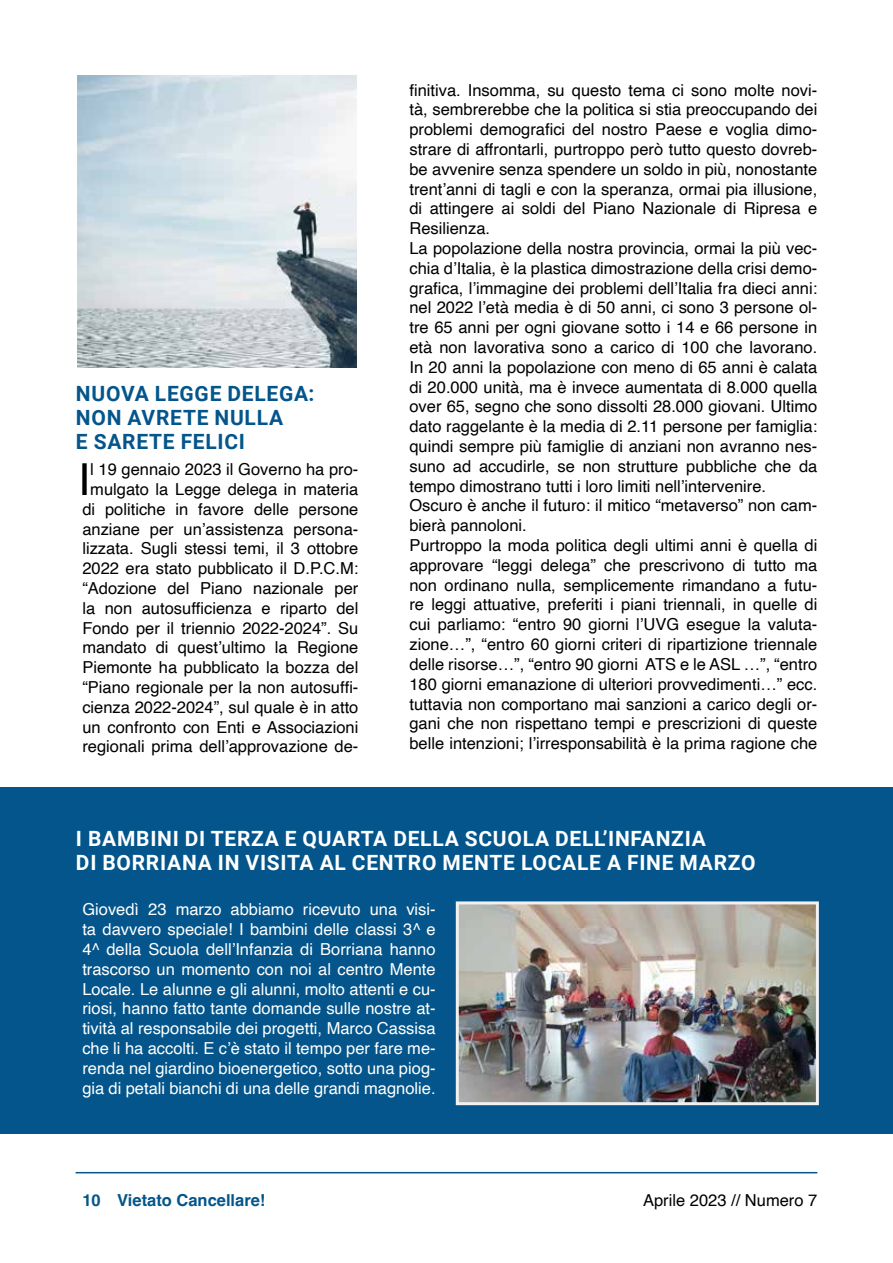
<style>
.page{position:relative;width:893px;height:1263px;background:#fff}
.page>*{position:absolute;margin:0;border:0;box-sizing:border-box;transform-origin:0 0}
.t1{font:44.1px "Helvetica";color:#000}
.t2{font:700 21px/24px "Roboto";letter-spacing:.035em;color:#fff}
.t3{font:700 21px/24px "Roboto";letter-spacing:.035em;color:#03558b}
.t4{font:16.5px/19.8px "Helvetica";color:#000;text-align:center}
.t5{font:16.5px/19.8px "Helvetica";color:#fff;text-align:justify}
.t6{font:700 16.5px "Helvetica";color:#03558b}
</style>
<div class="page">
<hr style="left:76px;top:1172px;width:741px;height:1px;background:#03558b">
<img style="left:77px;top:76px;width:280px;height:291px">
<div style="left:0;top:787px;width:893px;height:346px;background:#03558b"></div>
<img style="left:460px;top:905px;width:355px;height:196px">
<div style="left:456px;top:901px;width:363px;height:204px;border:3px solid #f1f1f2"></div>
<p class="t3" style="left:76px;top:381px;width:240px">NUOVA LEGGE DELEGA:<br>NON AVRETE NULLA<br>E SARETE FELICI</p>
<h1 class="t1" style="left:78px;top:445px;width:14px">I</h1>
<p class="t4" style="left:82px;top:460px;width:278px">l 19 gennaio 2023 il Governo ha pro&shy;mulgato la Legge delega in materia di politiche in favore delle persone anziane per un’assistenza persona&shy;lizzata. Sugli stessi temi, il 3 ottobre 2022 era stato pubblicato il D.P.C.M: “Adozione del Piano nazionale per la non autosufficienza e riparto del Fondo per il triennio 2022-2024”. Su mandato di quest’ultimo la Regione Piemonte ha pubblicato la bozza del “Piano regionale per la non autosuffi&shy;cienza 2022-2024”, sul quale è in atto un confronto con Enti e Associazioni regionali prima dell’approvazione de-</p>
<p class="t4" style="left:409px;top:80px;width:409px;text-align:left">finitiva. Insomma, su questo tema ci sono molte novi&shy;tà, sembrerebbe che la politica si stia preoccupando dei problemi demografici del nostro Paese e voglia dimo&shy;strare di affrontarli, purtroppo però tutto questo dovreb&shy;be avvenire senza spendere un soldo in più, nonostante trent’anni di tagli e con la speranza, ormai pia illusione, di attingere ai soldi del Piano Nazionale di Ripresa e Resilienza.<br>La popolazione della nostra provincia, ormai la più vec&shy;chia d’Italia, è la plastica dimostrazione della crisi demo&shy;grafica, l’immagine dei problemi dell’Italia fra dieci anni: nel 2022 l’età media è di 50 anni, ci sono 3 persone ol&shy;tre 65 anni per ogni giovane sotto i 14 e 66 persone in età non lavorativa sono a carico di 100 che lavorano.<br>In 20 anni la popolazione con meno di 65 anni è calata di 20.000 unità, ma è invece aumentata di 8.000 quella over 65, segno che sono dissolti 28.000 giovani. Ultimo dato raggelante è la media di 2.11 persone per famiglia: quindi sempre più famiglie di anziani non avranno nes&shy;suno ad accudirle, se non strutture pubbliche che da tempo dimostrano tutti i loro limiti nell’intervenire.<br>Oscuro è anche il futuro: il mitico “metaverso” non cam&shy;bierà pannoloni.<br>Purtroppo la moda politica degli ultimi anni è quella di approvare “leggi delega” che prescrivono di tutto ma non ordinano nulla, semplicemente rimandano a futu&shy;re leggi attuative, preferiti i piani triennali, in quelle di cui parliamo: “entro 90 giorni l’UVG esegue la valuta&shy;zione…”, “entro 60 giorni criteri di ripartizione triennale delle risorse…”, “entro 90 giorni ATS e le ASL …”, “entro 180 giorni emanazione di ulteriori provvedimenti…” ecc. tuttavia non comportano mai sanzioni a carico degli or&shy;gani che non rispettano tempi e prescrizioni di queste belle intenzioni; l’irresponsabilità è la prima ragione che</p>
<p class="t2" style="left:76px;top:826px;width:681px">I BAMBINI DI TERZA E QUARTA DELLA SCUOLA DELL’INFANZIA<br>DI BORRIANA IN VISITA AL CENTRO MENTE LOCALE A FINE MARZO</p>
<p class="t5" style="left:82px;top:900px;width:355px">Giovedì 23 marzo abbiamo ricevuto una visi&shy;ta davvero speciale! I bambini delle classi 3^ e 4^ della Scuola dell’Infanzia di Borriana hanno trascorso un momento con noi al centro Mente Locale. Le alunne e gli alunni, molto attenti e cu&shy;riosi, hanno fatto tante domande sulle nostre at&shy;tività al responsabile dei progetti, Marco Cassisa che li ha accolti. E c’è stato il tempo per fare me&shy;renda nel giardino bioenergetico, sotto una piog&shy;gia di petali bianchi di una delle grandi magnolie.</p>
<p class="t6" style="left:82px;top:1190px;width:185px">10 Vietato Cancellare!</p>
<p class="t4" style="left:643px;top:1191px;width:176px">Aprile 2023 // Numero 7</p>
</div>
